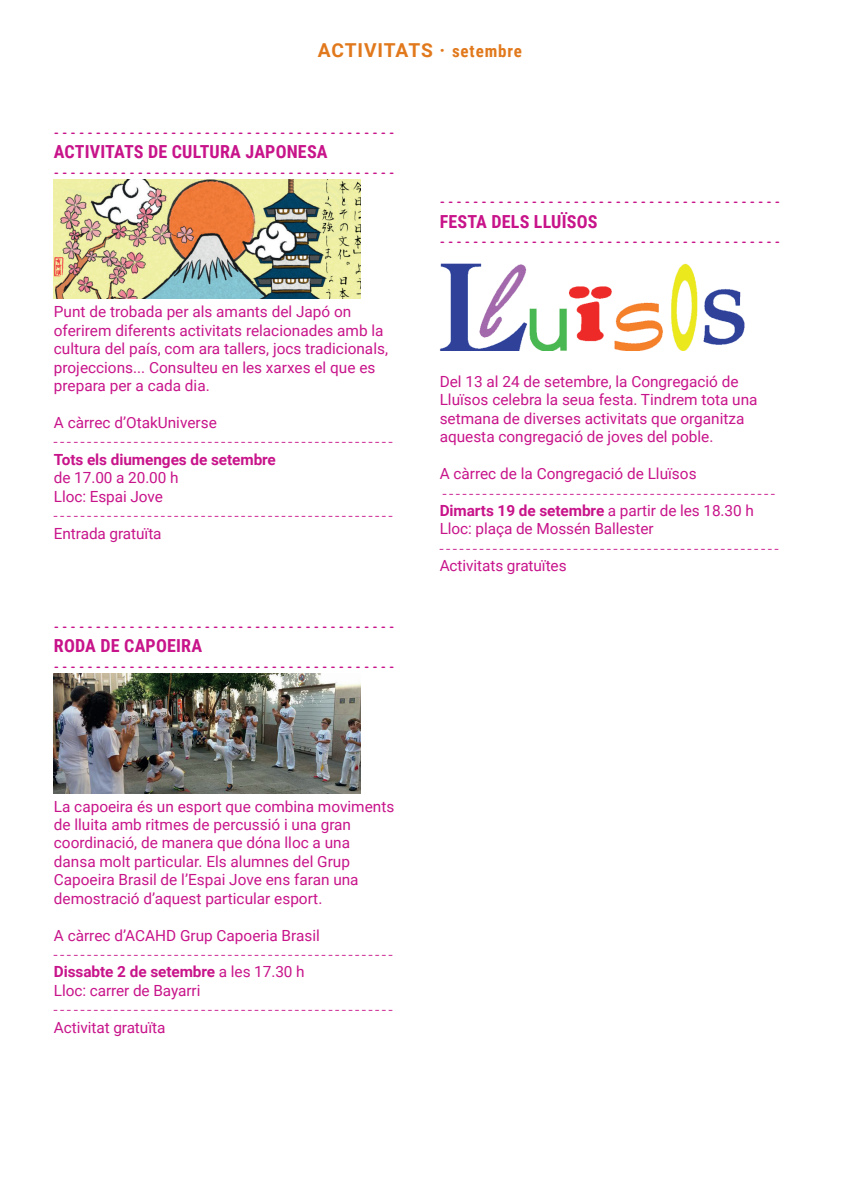
<style>
.page{position:relative;width:851px;height:1191px;background:#fff}
.page>*{position:absolute;margin:0;border:0;box-sizing:border-box;transform-origin:0 0}
.t1{font:700 19.2px "Roboto";letter-spacing:.04em;color:#e1791c}
.t2{font:700 18px "Roboto Condensed";letter-spacing:.01em;color:#c8148a}
.t3{font:15.4px/18.4px "Roboto";color:#c8148a}
.t4{font:15.4px "Basilia Bld";color:#c8148a}
.t5{font:700 15.4px "Roboto";letter-spacing:-.005em;color:#c8148a}
.t6{font:700 12px "Quicksand";color:#c8148a}
.s1{font-family:"Roboto Condensed";font-size:17px}
.s2{font-weight:700}
</style>
<div class="page">
<img style="left:440px;top:263px;width:304px;height:88px">
<img style="left:54px;top:180px;width:306px;height:119px">
<img style="left:54px;top:674px;width:306px;height:119px">
<p class="t1" style="left:318px;top:37px;width:206px">ACTIVITATS · <span class="s1">setembre</span></p>
<p class="t6" style="left:54px;top:125px;width:341px">- - - - - - - - - - - - - - - - - - - - - - - - - - - - - - - - - - - - - - - - -</p>
<p class="t2" style="left:54px;top:139px;width:275px">ACTIVITATS DE CULTURA JAPONESA</p>
<p class="t6" style="left:54px;top:165px;width:341px">- - - - - - - - - - - - - - - - - - - - - - - - - - - - - - - - - - - - - - - - -</p>
<p class="t3" style="left:54px;top:302px;width:335px">Punt de trobada per als amants del Japó on oferirem diferents activitats relacionades amb la cultura del país, com ara tallers, jocs tradicionals, projeccions... Consulteu en les xarxes el que es prepara per a cada dia.</p>
<p class="t3" style="left:54px;top:413px;width:164px">A càrrec d’OtakUniverse</p>
<p class="t4" style="left:54px;top:431px;width:340px">- - - - - - - - - - - - - - - - - - - - - - - - - - - - - - - - - - - - - - - - - - - - - - - - - - -</p>
<p class="t5" style="left:54px;top:448px;width:223px">Tots els diumenges de setembre</p>
<p class="t3" style="left:54px;top:468px;width:126px">de 17.00 a 20.00 h<br>Lloc: Espai Jove</p>
<p class="t4" style="left:54px;top:505px;width:340px">- - - - - - - - - - - - - - - - - - - - - - - - - - - - - - - - - - - - - - - - - - - - - - - - - - -</p>
<p class="t3" style="left:54px;top:523px;width:109px">Entrada gratuïta</p>
<p class="t6" style="left:54px;top:619px;width:341px">- - - - - - - - - - - - - - - - - - - - - - - - - - - - - - - - - - - - - - - - -</p>
<p class="t2" style="left:54px;top:633px;width:150px">RODA DE CAPOEIRA</p>
<p class="t6" style="left:54px;top:659px;width:341px">- - - - - - - - - - - - - - - - - - - - - - - - - - - - - - - - - - - - - - - - -</p>
<p class="t6" style="left:439px;top:195px;width:341px">- - - - - - - - - - - - - - - - - - - - - - - - - - - - - - - - - - - - - - - - -</p>
<p class="t2" style="left:439px;top:209px;width:159px">FESTA DELS LLUÏSOS</p>
<p class="t6" style="left:439px;top:235px;width:341px">- - - - - - - - - - - - - - - - - - - - - - - - - - - - - - - - - - - - - - - - -</p>
<p class="t3" style="left:439px;top:371px;width:319px">Del 13 al 24 de setembre, la Congregació de Lluïsos celebra la seua festa. Tindrem tota una setmana de diverses activitats que organitza aquesta congregació de joves del poble.</p>
<p class="t3" style="left:439px;top:464px;width:258px">A càrrec de la Congregació de Lluïsos</p>
<p class="t4" style="left:442px;top:482px;width:333px">- - - - - - - - - - - - - - - - - - - - - - - - - - - - - - - - - - - - - - - - - - - - - - - - - -</p>
<p class="t3" style="left:439px;top:501px;width:315px"><span class="s2">Dimarts 19 de setembre</span> a partir de les 18.30 h<br>Lloc: plaça de Mossén Ballester</p>
<p class="t4" style="left:439px;top:537px;width:340px">- - - - - - - - - - - - - - - - - - - - - - - - - - - - - - - - - - - - - - - - - - - - - - - - - - -</p>
<p class="t3" style="left:439px;top:556px;width:128px">Activitats gratuïtes</p>
<p class="t3" style="left:54px;top:796px;width:342px">La capoeira és un esport que combina moviments de lluita amb ritmes de percussió i una gran coordinació, de manera que dóna lloc a una dansa molt particular. Els alumnes del Grup Capoeira Brasil de l’Espai Jove ens faran una demostració d’aquest particular esport.</p>
<p class="t3" style="left:54px;top:925px;width:267px">A càrrec d’ACAHD Grup Capoeria Brasil</p>
<p class="t4" style="left:54px;top:943px;width:340px">- - - - - - - - - - - - - - - - - - - - - - - - - - - - - - - - - - - - - - - - - - - - - - - - - - -</p>
<p class="t3" style="left:54px;top:962px;width:252px"><span class="s2">Dissabte 2 de setembre</span> a les 17.30 h<br>Lloc: carrer de Bayarri</p>
<p class="t4" style="left:54px;top:999px;width:340px">- - - - - - - - - - - - - - - - - - - - - - - - - - - - - - - - - - - - - - - - - - - - - - - - - - -</p>
<p class="t3" style="left:54px;top:1017px;width:113px">Activitat gratuïta</p>
</div>
